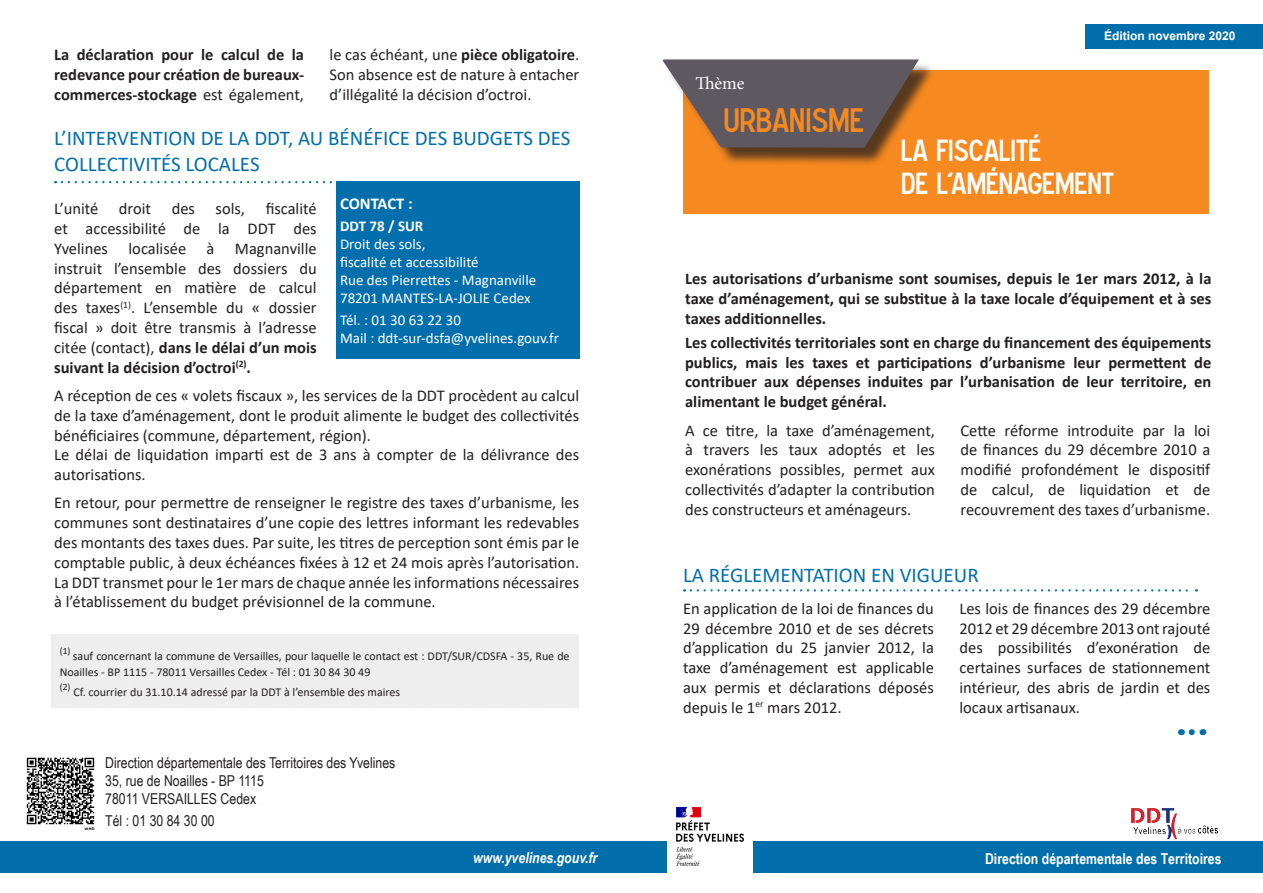
<style>
.page{position:relative;width:1263px;height:893px;background:#fff}
.page>*{position:absolute;margin:0;border:0;box-sizing:border-box;transform-origin:0 0}
.t1{font:30px "Caracteres L2";color:#f6891f}
.t2{font:27px "Caracteres L2";color:#fff}
.t3{font:21px/25.2px "Calibri";color:#026eab}
.t4{font:18px "Minion Pro";color:#fff}
.t5{font:16.5px/19.8px "Calibri";color:#231f20;text-align:justify}
.t6{font:700 16.5px/19.8px "Calibri";color:#231f20;text-align:justify}
.t7{font:700 16.5px "Calibri";letter-spacing:-.005em;color:#fff}
.t8{font:15px/18px "Calibri";color:#fff}
.t9{font:15px "Arial Narrow";color:#231f20}
.t10{font:700 15px "Arial Narrow";color:#fff}
.t11{font:italic 700 15px "Arial Narrow";color:#fff}
.t12{font:700 15px "Calibri";color:#fff}
.t13{font:12px/16.2px "Calibri";color:#231f20}
.t14{font:700 12px "Arial";color:#fff}
.t15{font:9.6px "Calibri";color:#231f20}
.s1{font-weight:400}
.s2{font-weight:700}
</style>
<div class="page">
<div style="left:631px;top:841px;width:632px;height:32px;background:#026eab"></div>
<img style="left:1131px;top:808px;width:87px;height:32px">
<div style="left:683px;top:70px;width:526px;height:143px;background:#f6891f"></div>
<div style="left:666px;top:62px;width:270px;height:104px;background:#231f20;opacity:.75"></div>
<svg style="left:662px;top:59px;width:258px;height:90px;background:#786761"></svg>
<div style="left:0;top:841px;width:631px;height:32px;background:#026eab"></div>
<svg style="left:691px;top:589px;width:506px;height:2px"></svg>
<svg style="left:1192px;top:729px;width:11px;height:6px"></svg>
<div style="left:336px;top:181px;width:243px;height:177px;background:#026eab"></div>
<svg style="left:62px;top:181px;width:270px;height:2px"></svg>
<div style="left:51px;top:634px;width:528px;height:74px;background:#eeeeef"></div>
<img style="left:26px;top:757px;width:69px;height:73px">
<div style="left:1085px;top:24px;width:178px;height:24px;background:#026eab"></div>
<img style="left:667px;top:806px;width:85px;height:67px">
<p class="t6" style="left:54px;top:45px;width:251px">La déclaration pour le calcul de la redevance pour création de bureaux&shy;commerces-stockage <span class="s1">est également,</span></p>
<p class="t5" style="left:330px;top:45px;width:251px">le cas échéant, une <span class="s2">pièce obligatoire</span>.<br>Son absence est de nature à entacher d’illégalité la décision d’octroi.</p>
<p class="t3" style="left:54px;top:125px;width:518px">L’INTERVENTION DE LA DDT, AU BÉNÉFICE DES BUDGETS DES<br>COLLECTIVITÉS LOCALES</p>
<p class="t5" style="left:54px;top:198px;width:264px">L’unité droit des sols, fiscalité et accessibilité de la DDT des Yvelines localisée à Magnanville instruit l’ensemble des dossiers du département en matière de calcul des taxes<sup>(1)</sup>. L’ensemble du « dossier fiscal » doit être transmis à l’adresse citée (contact), <span class="s2">dans le délai d’un mois suivant la décision d’octroi</span><sup>(2)</sup><span class="s2">.</span></p>
<p class="t5" style="left:54px;top:385px;width:526px">A réception de ces « volets fiscaux », les services de la DDT procèdent au calcul de la taxe d’aménagement, dont le produit alimente le budget des collectivités bénéficiaires (commune, département, région).</p>
<p class="t5" style="left:54px;top:445px;width:526px">Le délai de liquidation imparti est de 3 ans à compter de la délivrance des autorisations.</p>
<p class="t5" style="left:54px;top:493px;width:526px">En retour, pour permettre de renseigner le registre des taxes d’urbanisme, les communes sont destinataires d’une copie des lettres informant les redevables des montants des taxes dues. Par suite, les titres de perception sont émis par le comptable public, à deux échéances fixées à 12 et 24 mois après l’autorisation.</p>
<p class="t5" style="left:54px;top:572px;width:526px">La DDT transmet pour le 1er mars de chaque année les informations nécessaires à l’établissement du budget prévisionnel de la commune.</p>
<p class="t15" style="left:60px;top:644px;width:12px">(1)</p>
<p class="t7" style="left:340px;top:191px;width:74px">CONTACT :</p>
<p class="t12" style="left:340px;top:215px;width:85px">DDT 78 / SUR</p>
<p class="t8" style="left:340px;top:234px;width:87px">Droit des sols,</p>
<p class="t8" style="left:340px;top:252px;width:198px">fiscalité et accessibilité<br>Rue des Pierrettes - Magnanville</p>
<p class="t8" style="left:340px;top:288px;width:192px">78201 MANTES-LA-JOLIE Cedex</p>
<p class="t8" style="left:340px;top:311px;width:123px">Tél. : 01 30 63 22 30</p>
<p class="t8" style="left:340px;top:329px;width:220px">Mail : ddt-sur-dsfa@yvelines.gouv.fr</p>
<p class="t13" style="left:60px;top:647px;width:511px;text-indent:13px">sauf concernant la commune de Versailles, pour laquelle le contact est : DDT/SUR/CDSFA - 35, Rue de<br>Noailles - BP 1115 - 78011 Versailles Cedex - Tél : 01 30 84 30 49</p>
<p class="t15" style="left:60px;top:680px;width:12px">(2)</p>
<p class="t13" style="left:74px;top:683px;width:328px">Cf. courrier du 31.10.14 adressé par la DDT à l’ensemble des maires</p>
<p class="t9" style="left:105px;top:752px;width:292px">Direction départementale des Territoires des Yvelines</p>
<p class="t9" style="left:105px;top:770px;width:160px">35, rue de Noailles - BP 1115</p>
<p class="t9" style="left:105px;top:788px;width:152px">78011 VERSAILLES Cedex</p>
<p class="t9" style="left:105px;top:809px;width:111px">Tél : 01 30 84 30 00</p>
<p class="t11" style="left:473px;top:846px;width:126px">www.yvelines.gouv.fr</p>
<p class="t4" style="left:695px;top:71px;width:51px">Thème</p>
<p class="t1" style="left:724px;top:102px;width:142px">URBANISME</p>
<p class="t14" style="left:1104px;top:28px;width:133px">Édition novembre 2020</p>
<p class="t2" style="left:901px;top:135px;width:141px">LA FISCALITÉ</p>
<p class="t2" style="left:901px;top:167px;width:214px">DE L'AMÉNAGEMENT</p>
<p class="t6" style="left:685px;top:268px;width:528px">Les autorisations d’urbanisme sont soumises, depuis le 1er mars 2012, à la taxe d’aménagement, qui se substitue à la taxe locale d’équipement et à ses taxes additionnelles.</p>
<p class="t6" style="left:685px;top:332px;width:528px">Les collectivités territoriales sont en charge du financement des équipements publics, mais les taxes et participations d’urbanisme leur permettent de contribuer aux dépenses induites par l’urbanisation de leur territoire, en alimentant le budget général.</p>
<p class="t5" style="left:685px;top:420px;width:251px">A ce titre, la taxe d’aménagement, à travers les taux adoptés et les exonérations possibles, permet aux collectivités d’adapter la contribution des constructeurs et aménageurs.</p>
<p class="t5" style="left:960px;top:420px;width:251px">Cette réforme introduite par la loi de finances du 29 décembre 2010 a modifié profondément le dispositif de calcul, de liquidation et de recouvrement des taxes d’urbanisme.</p>
<p class="t3" style="left:683px;top:562px;width:297px">LA RÉGLEMENTATION EN VIGUEUR</p>
<p class="t5" style="left:683px;top:598px;width:252px">En application de la loi de finances du 29 décembre 2010 et de ses décrets d’application du 25 janvier 2012, la taxe d’aménagement est applicable aux permis et déclarations déposés depuis le 1<sup>er</sup> mars 2012.</p>
<p class="t5" style="left:959px;top:598px;width:252px">Les lois de finances des 29 décembre 2012 et 29 décembre 2013 ont rajouté des possibilités d’exonération de certaines surfaces de stationnement intérieur, des abris de jardin et des locaux artisanaux.</p>
<p class="t10" style="left:985px;top:848px;width:238px">Direction départementale des Territoires</p>
</div>
